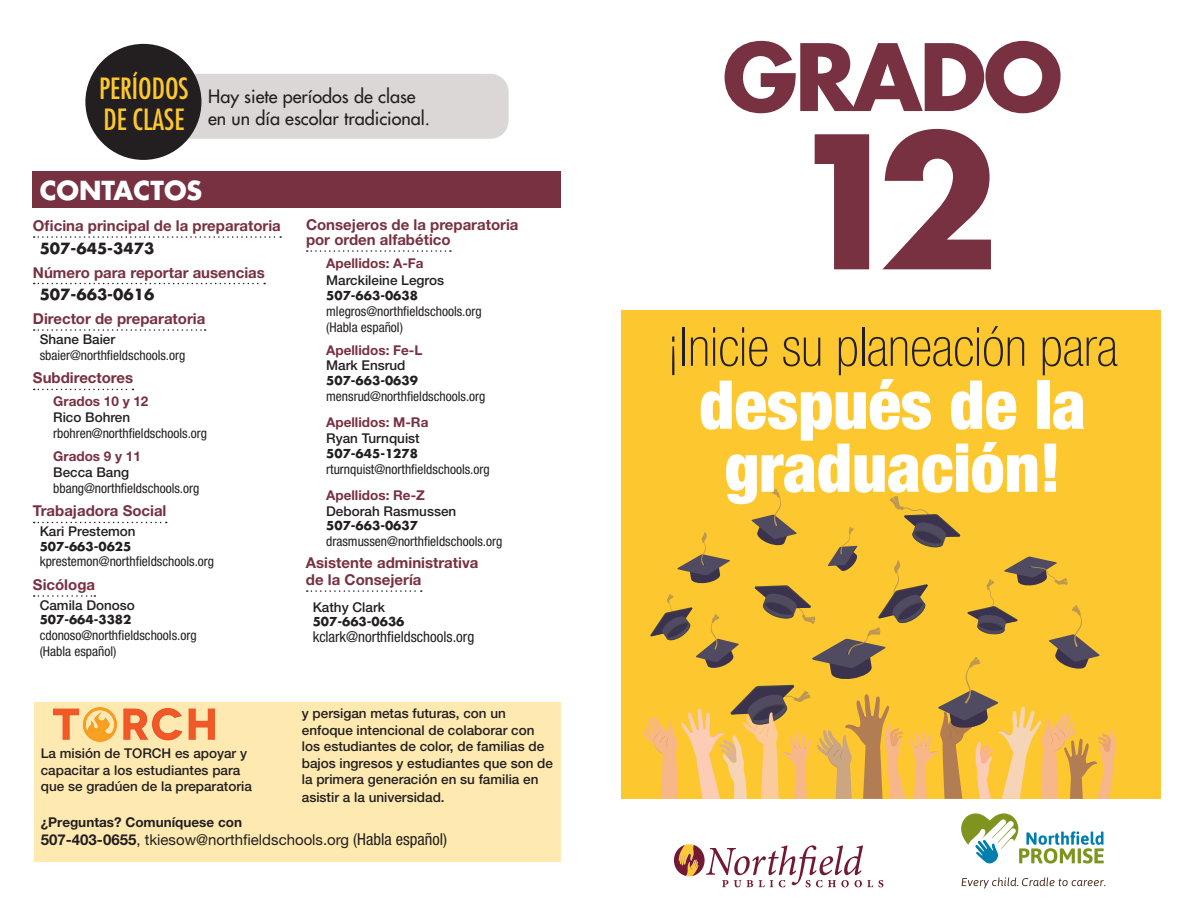
<style>
.page{position:relative;width:1188px;height:918px;background:#fff}
.page>*{position:absolute;margin:0;border:0;box-sizing:border-box;transform-origin:0 0}
.t1{font:700 179.1px "Futura Std";color:#773141}
.t2{font:700 90.15px "Futura Std";letter-spacing:-.04em;color:#773141}
.t3{font:900 condensed 67.5px/63px "Helvetica Neue LT Std";color:#fff;text-align:center}
.t4{font:100 condensed 54px "Helvetica Neue LT Std";color:#231f20}
.t5{font:condensed 28.5px/31.2px "Futura Std";color:#fdc82f}
.t6{font:700 25.5px "Futura Std";color:#fff}
.t7{font:500 18px/21.6px "Futura Std";color:#231f20}
.t8{font:700 15px/15.3px "Helvetica Neue LT Std";color:#773141}
.t9{font:15px "Helvetica Neue LT Std";color:#231f20}
.t10{font:condensed 15px "Helvetica Neue LT Std";color:#231f20}
.t11{font:700 15px "Futura Std";color:#231f20}
.t12{font:500 13.5px/16.5px "Helvetica Neue LT Std";color:#231f20}
.t13{font:condensed 13.5px/15.9px "Helvetica Neue LT Std";color:#231f20}
.t14{font:700 13.5px "Helvetica Neue LT Std";color:#773141}
.t15{font:700 13.5px "Helvetica Neue LT Std";color:#231f20}
.t16{font:700 12px "Futura Std";color:#231f20}
.s1{font-weight:500;font-stretch:normal}
.s2{font-weight:700}
.s3{font-stretch:condensed;font-size:16.5px}
</style>
<div class="page">
<svg style="left:674px;top:844px;width:209px;height:43px"></svg>
<svg style="left:962px;top:877px;width:143px;height:11px"></svg>
<svg style="left:961px;top:813px;width:143px;height:51px"></svg>
<div style="left:621px;top:310px;width:540px;height:489px;background:#fdc82f"></div>
<svg style="left:643px;top:489px;width:472px;height:310px"></svg>
<svg style="left:34px;top:236px;width:247px;height:2px"></svg>
<svg style="left:34px;top:283px;width:231px;height:1px"></svg>
<svg style="left:34px;top:329px;width:172px;height:2px"></svg>
<svg style="left:34px;top:389px;width:99px;height:1px"></svg>
<svg style="left:34px;top:522px;width:133px;height:1px"></svg>
<svg style="left:34px;top:595px;width:61px;height:2px"></svg>
<svg style="left:307px;top:250px;width:144px;height:2px"></svg>
<svg style="left:307px;top:590px;width:115px;height:2px"></svg>
<div style="left:115px;top:74px;width:394px;height:65px;background:#dad7d6;border-radius:18px"></div>
<div style="left:85px;top:44px;width:116px;height:116px;background:#231f20;border-radius:50%"></div>
<div style="left:33px;top:171px;width:528px;height:37px;background:#773141"></div>
<div style="left:34px;top:702px;width:527px;height:160px;background:#feeab0"></div>
<img style="left:54px;top:708px;width:160px;height:34px">
<p class="t5" style="left:99px;top:73px;width:91px">PERÍODOS<br>DE CLASE</p>
<p class="t7" style="left:208px;top:86px;width:223px">Hay siete períodos de clase en un día escolar tradicional.</p>
<p class="t6" style="left:40px;top:173px;width:164px">CONTACTOS</p>
<p class="t8" style="left:33px;top:218px;width:249px">Oficina principal de la preparatoria</p>
<p class="t11" style="left:40px;top:238px;width:116px">507-645-3473</p>
<p class="t8" style="left:33px;top:264px;width:233px">Número para reportar ausencias</p>
<p class="t11" style="left:40px;top:285px;width:116px">507-663-0616</p>
<p class="t8" style="left:33px;top:311px;width:174px">Director de preparatoria</p>
<p class="t13" style="left:40px;top:331px;width:147px"><span class="s1">Shane Baier </span>sbaier@northfieldschools.org</p>
<p class="t8" style="left:33px;top:370px;width:102px">Subdirectores</p>
<p class="t14" style="left:53px;top:393px;width:97px">Grados 10 y 12</p>
<p class="t13" style="left:53px;top:409px;width:155px"><span class="s1">Rico Bohren </span>rbohren@northfieldschools.org</p>
<p class="t14" style="left:53px;top:448px;width:89px">Grados 9 y 11</p>
<p class="t13" style="left:53px;top:464px;width:148px"><span class="s1">Becca Bang </span>bbang@northfieldschools.org</p>
<p class="t8" style="left:33px;top:503px;width:135px">Trabajadora Social</p>
<p class="t12" style="left:40px;top:523px;width:98px">Kari Prestemon</p>
<p class="t16" style="left:40px;top:538px;width:93px">507-663-0625</p>
<p class="t13" style="left:40px;top:554px;width:176px">kprestemon@northfieldschools.org</p>
<p class="t8" style="left:33px;top:577px;width:64px">Sicóloga</p>
<p class="t12" style="left:40px;top:596px;width:97px">Camila Donoso</p>
<p class="t16" style="left:40px;top:612px;width:93px">507-664-3382</p>
<p class="t13" style="left:40px;top:627px;width:158px">cdonoso@northfieldschools.org</p>
<p class="t13" style="left:40px;top:643px;width:78px">(Habla español)</p>
<p class="t12" style="left:41px;top:745px;width:213px">La misión de TORCH es apoyar y capacitar a los estudiantes para que se gradúen de la preparatoria</p>
<p class="t8" style="left:306px;top:216px;width:214px">Consejeros de la preparatoria por orden alfabético</p>
<p class="t14" style="left:326px;top:255px;width:99px">Apellidos: A-Fa</p>
<p class="t12" style="left:326px;top:272px;width:119px">Marckileine Legros</p>
<p class="t16" style="left:326px;top:287px;width:93px">507-663-0638</p>
<p class="t13" style="left:326px;top:303px;width:157px">mlegros@northfieldschools.org (Habla español)</p>
<p class="t14" style="left:326px;top:341px;width:98px">Apellidos: Fe-L</p>
<p class="t12" style="left:326px;top:357px;width:81px">Mark Ensrud</p>
<p class="t16" style="left:326px;top:372px;width:93px">507-663-0639</p>
<p class="t13" style="left:326px;top:388px;width:161px">mensrud@northfieldschools.org</p>
<p class="t14" style="left:326px;top:414px;width:104px">Apellidos: M-Ra</p>
<p class="t12" style="left:326px;top:430px;width:95px">Ryan Turnquist</p>
<p class="t16" style="left:326px;top:445px;width:93px">507-645-1278</p>
<p class="t13" style="left:326px;top:461px;width:165px">rturnquist@northfieldschools.org</p>
<p class="t14" style="left:326px;top:487px;width:100px">Apellidos: Re-Z</p>
<p class="t12" style="left:326px;top:503px;width:132px">Deborah Rasmussen</p>
<p class="t16" style="left:326px;top:518px;width:93px">507-663-0637</p>
<p class="t13" style="left:326px;top:533px;width:178px">drasmussen@northfieldschools.org</p>
<p class="t8" style="left:306px;top:554px;width:174px;line-height:16.8px">Asistente administrativa de la Consejería</p>
<p class="t12" style="left:313px;top:598px;width:74px">Kathy Clark</p>
<p class="t16" style="left:313px;top:613px;width:93px">507-663-0636</p>
<p class="t10" style="left:313px;top:628px;width:163px">kclark@northfieldschools.org</p>
<p class="t12" style="left:302px;top:705px;width:253px">y persigan metas futuras, con un enfoque intencional de colaborar con los estudiantes de color, de familias de bajos ingresos y estudiantes que son de la primera generación en su familia en</p>
<p class="t12" style="left:302px;top:789px;width:144px">asistir a la universidad.</p>
<p class="t15" style="left:41px;top:814px;width:203px">¿Preguntas? Comuníquese con</p>
<p class="t9" style="left:41px;top:831px;width:408px"><span class="s2">507-403-0655</span>, tkiesow@northfieldschools.org <span class="s3">(Habla español)</span></p>
<p class="t2" style="left:722px;top:17px;width:342px">GRADO</p>
<p class="t1" style="left:786px;top:83px;width:215px">12</p>
<p class="t4" style="left:667px;top:316px;width:452px">¡Inicie su planeación para</p>
<p class="t3" style="left:699px;top:372px;width:388px">después de la graduación!</p>
</div>
